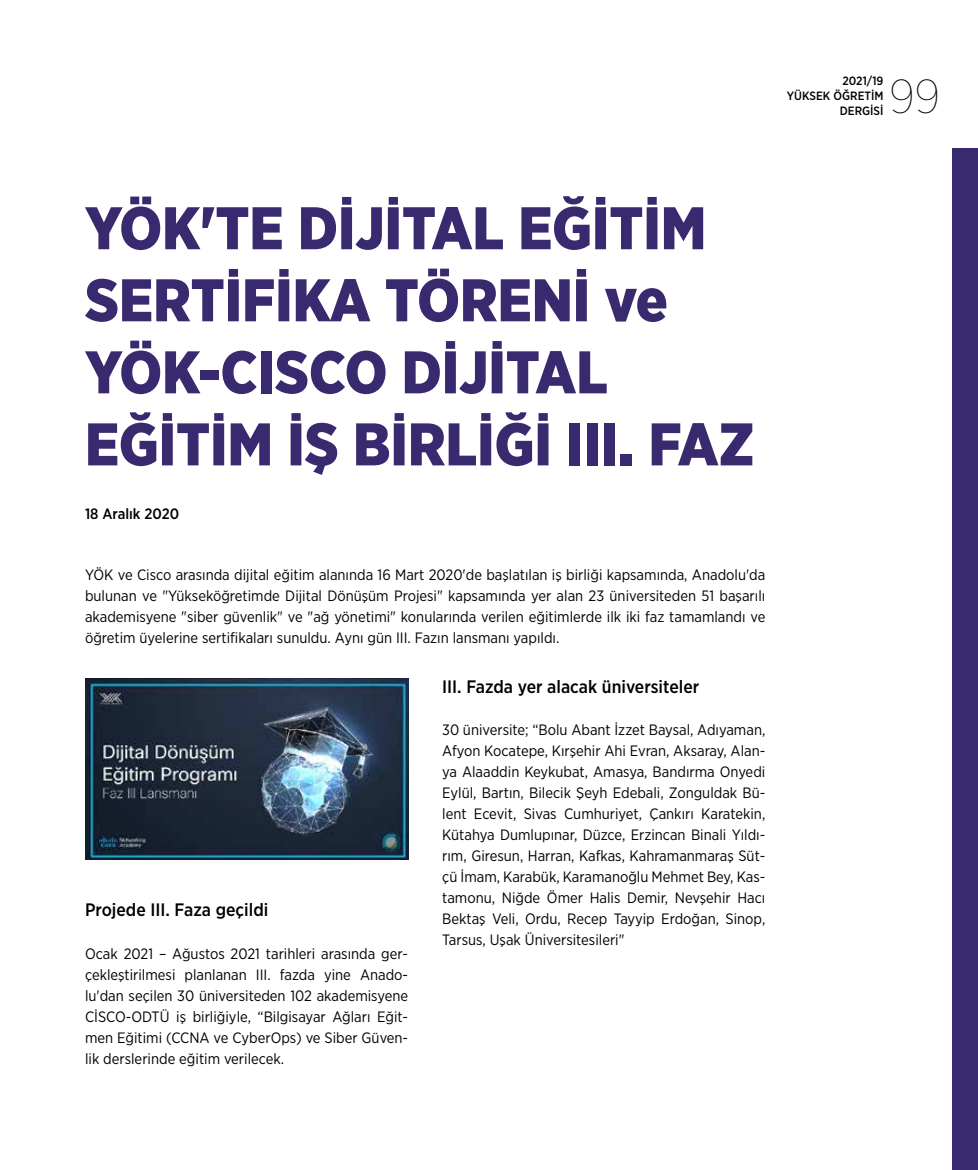
<style>
.page{position:relative;width:978px;height:1170px;background:#fff}
.page>*{position:absolute;margin:0;border:0;box-sizing:border-box;transform-origin:0 0}
.t1{font:900 60px/72px "Gotham Narrow";color:#39296f}
.t2{font:100 47.4px "Gotham Narrow";color:#000}
.t3{font:500 18px "Gotham Narrow";color:#000}
.t4{font:15px/21px "Gotham Narrow";color:#000;text-align:justify}
.t5{font:500 15px "Gotham Narrow";color:#000}
.t6{font:500 12px/15px "Gotham Narrow";color:#000;text-align:right}
</style>
<div class="page">
<div style="left:952px;top:149px;width:26px;height:1020px;background:#39296f"></div>
<img style="left:85px;top:678px;width:323px;height:181px">
<p class="t6" style="left:787px;top:73px;width:98px">2021/19<br>YÜKSEK ÖĞRETİM<br>DERGİSİ</p>
<h2 class="t2" style="left:889px;top:68px;width:52px">99</h2>
<h1 class="t1" style="left:85px;top:191px;width:671px">YÖK'TE DİJİTAL EĞİTİM<br>SERTİFİKA TÖRENİ ve<br>YÖK-CISCO DİJİTAL<br>EĞİTİM İŞ BİRLİĞİ III. FAZ</h1>
<p class="t5" style="left:85px;top:504px;width:96px">18 Aralık 2020</p>
<p class="t4" style="left:85px;top:563px;width:682px">YÖK ve Cisco arasında dijital eğitim alanında 16 Mart 2020'de başlatılan iş birliği kapsamında, Anadolu'da bulunan ve "Yükseköğretimde Dijital Dönüşüm Projesi" kapsamında yer alan 23 üniversiteden 51 başarılı akademisyene "siber güvenlik" ve "ağ yönetimi" konularında verilen eğitimlerde ilk iki faz tamamlandı ve öğretim üyelerine sertifikaları sunuldu. Aynı gün III. Fazın lansmanı yapıldı.</p>
<p class="t3" style="left:85px;top:898px;width:185px">Projede III. Faza geçildi</p>
<p class="t4" style="left:85px;top:942px;width:325px">Ocak 2021 – Ağustos 2021 tarihleri arasında ger&shy;çekleştirilmesi planlanan III. fazda yine Anado&shy;lu'dan seçilen 30 üniversiteden 102 akademisyene CİSCO-ODTÜ iş birliğiyle, “Bilgisayar Ağları Eğit&shy;men Eğitimi (CCNA ve CyberOps) ve Siber Güven&shy;lik derslerinde eğitim verilecek.</p>
<p class="t3" style="left:442px;top:675px;width:259px">III. Fazda yer alacak üniversiteler</p>
<p class="t4" style="left:442px;top:719px;width:325px">30 üniversite; “Bolu Abant İzzet Baysal, Adıyaman, Afyon Kocatepe, Kırşehir Ahi Evran, Aksaray, Alan&shy;ya Alaaddin Keykubat, Amasya, Bandırma Onyedi Eylül, Bartın, Bilecik Şeyh Edebali, Zonguldak Bü&shy;lent Ecevit, Sivas Cumhuriyet, Çankırı Karatekin, Kütahya Dumlupınar, Düzce, Erzincan Binali Yıldı&shy;rım, Giresun, Harran, Kafkas, Kahramanmaraş Süt&shy;çü İmam, Karabük, Karamanoğlu Mehmet Bey, Kas&shy;tamonu, Niğde Ömer Halis Demir, Nevşehir Hacı Bektaş Veli, Ordu, Recep Tayyip Erdoğan, Sinop, Tarsus, Uşak Üniversitesileri"</p>
</div>
